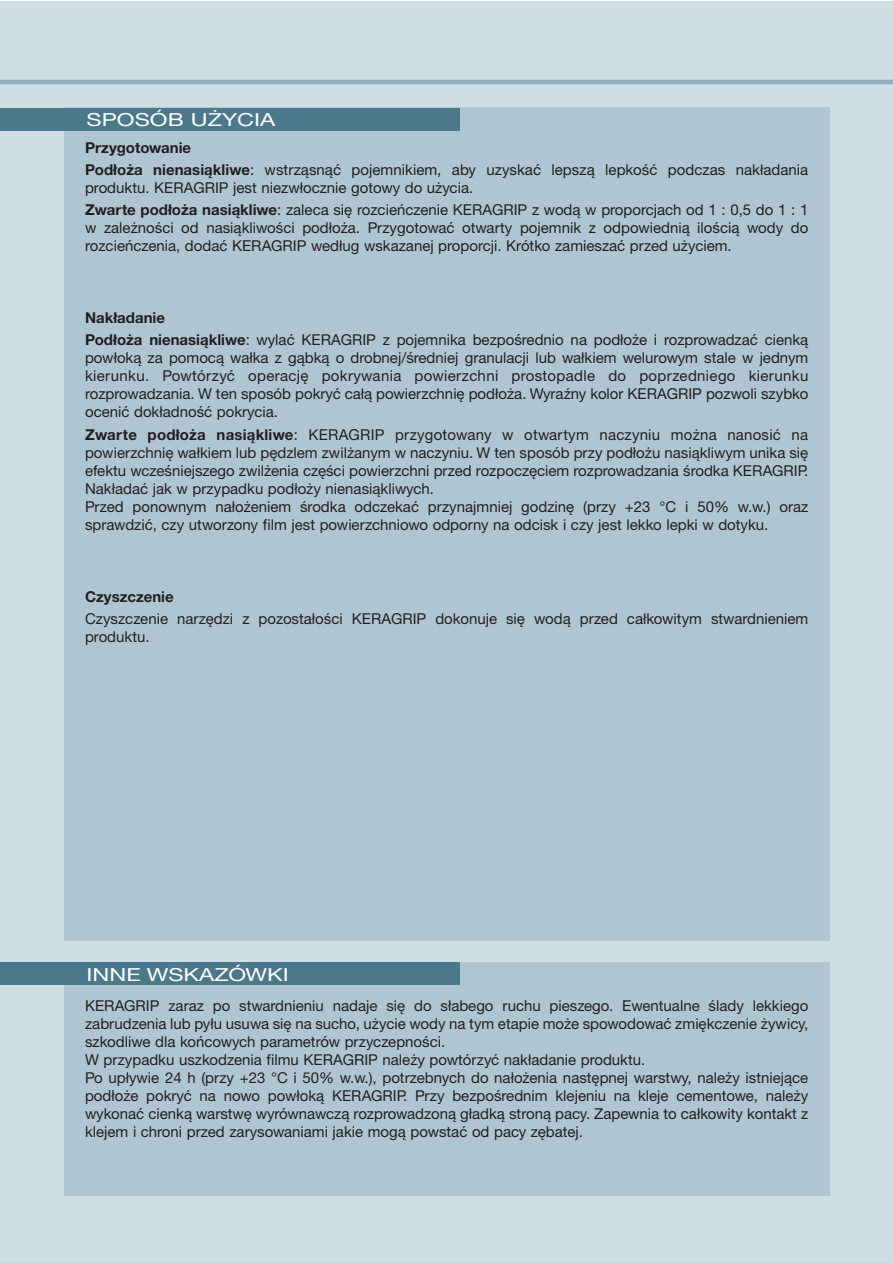
<style>
.page{position:relative;width:893px;height:1263px;background:#fff}
.page>*{position:absolute;margin:0;border:0;box-sizing:border-box;transform-origin:0 0}
.t1{font:18px "Helvetica Neue CE";color:#fff;scale:1.3 1}
.t2{font:15px/18px "Helvetica Neue CE";color:#231f20}
.t3{font:700 15px "Helvetica Neue CE";color:#231f20}
.s1{font-weight:700}
</style>
<div class="page">
<div style="left:0;top:2px;width:892px;height:1261px;background:#cfdde5"></div>
<div style="left:64px;top:108px;width:765px;height:833px;background:#afc6d2"></div>
<div style="left:0;top:108px;width:459px;height:22px;background:#4c788b"></div>
<div style="left:64px;top:962px;width:765px;height:234px;background:#afc6d2"></div>
<div style="left:0;top:962px;width:459px;height:23px;background:#4c788b"></div>
<hr style="left:0;top:80px;width:892px;height:4px;background:#94afbd">
<p class="t1" style="left:87px;top:114px;width:147px">SPOSÓB UŻYCIA</p>
<p class="t2" style="left:85px;top:139px;width:724px;line-height:22.2px"><span class="s1">Przygotowanie<br>Podłoża nienasiąkliwe</span>: wstrząsnąć pojemnikiem, aby uzyskać lepszą lepkość podczas nakładania</p>
<p class="t2" style="left:85px;top:179px;width:724px;line-height:22.2px">produktu. KERAGRIP jest niezwłocznie gotowy do użycia.<br><span class="s1">Zwarte podłoża nasiąkliwe</span>: zaleca się rozcieńczenie KERAGRIP z wodą w proporcjach od 1 : 0,5 do 1 : 1</p>
<p class="t2" style="left:85px;top:221px;width:724px">w zależności od nasiąkliwości podłoża. Przygotować otwarty pojemnik z odpowiednią ilością wody do rozcieńczenia, dodać KERAGRIP według wskazanej proporcji. Krótko zamieszać przed użyciem.</p>
<p class="t2" style="left:85px;top:309px;width:724px;line-height:22.2px"><span class="s1">Nakładanie<br>Podłoża nienasiąkliwe</span>: wylać KERAGRIP z pojemnika bezpośrednio na podłoże i rozprowadzać cienką</p>
<p class="t2" style="left:85px;top:352px;width:724px;text-align:justify">powłoką za pomocą wałka z gąbką o drobnej/średniej granulacji lub wałkiem welurowym stale w jednym kierunku. Powtórzyć operację pokrywania powierzchni prostopadle do poprzedniego kierunku rozprowadzania. W ten sposób pokryć całą powierzchnię podłoża. Wyraźny kolor KERAGRIP pozwoli szybko ocenić dokładność pokrycia.</p>
<p class="t2" style="left:85px;top:428px;width:724px"><span class="s1">Zwarte podłoża nasiąkliwe</span>: KERAGRIP przygotowany w otwartym naczyniu można nanosić na powierzchnię wałkiem lub pędzlem zwilżanym w naczyniu. W ten sposób przy podłożu nasiąkliwym unika się efektu wcześniejszego zwilżenia części powierzchni przed rozpoczęciem rozprowadzania środka KERAGRIP.<br>Nakładać jak w przypadku podłoży nienasiąkliwych.<br>Przed ponownym nałożeniem środka odczekać przynajmniej godzinę (przy +23 °C i 50% w.w.) oraz sprawdzić, czy utworzony film jest powierzchniowo odporny na odcisk i czy jest lekko lepki w dotyku.</p>
<p class="t3" style="left:85px;top:591px;width:90px">Czyszczenie</p>
<p class="t2" style="left:85px;top:612px;width:724px">Czyszczenie narzędzi z pozostałości KERAGRIP dokonuje się wodą przed całkowitym stwardnieniem produktu.</p>
<p class="t1" style="left:87px;top:969px;width:157px">INNE WSKAZÓWKI</p>
<p class="t2" style="left:85px;top:1000px;width:724px">KERAGRIP zaraz po stwardnieniu nadaje się do słabego ruchu pieszego. Ewentualne ślady lekkiego zabrudzenia lub pyłu usuwa się na sucho, użycie wody na tym etapie może spowodować zmiękczenie żywicy, szkodliwe dla końcowych parametrów przyczepności.<br>W przypadku uszkodzenia filmu KERAGRIP należy powtórzyć nakładanie produktu.<br>Po upływie 24 h (przy +23 °C i 50% w.w.), potrzebnych do nałożenia następnej warstwy, należy istniejące podłoże pokryć na nowo powłoką KERAGRIP. Przy bezpośrednim klejeniu na kleje cementowe, należy wykonać cienką warstwę wyrównawczą rozprowadzoną gładką stroną pacy. Zapewnia to całkowity kontakt z klejem i chroni przed zarysowaniami jakie mogą powstać od pacy zębatej.</p>
</div>
